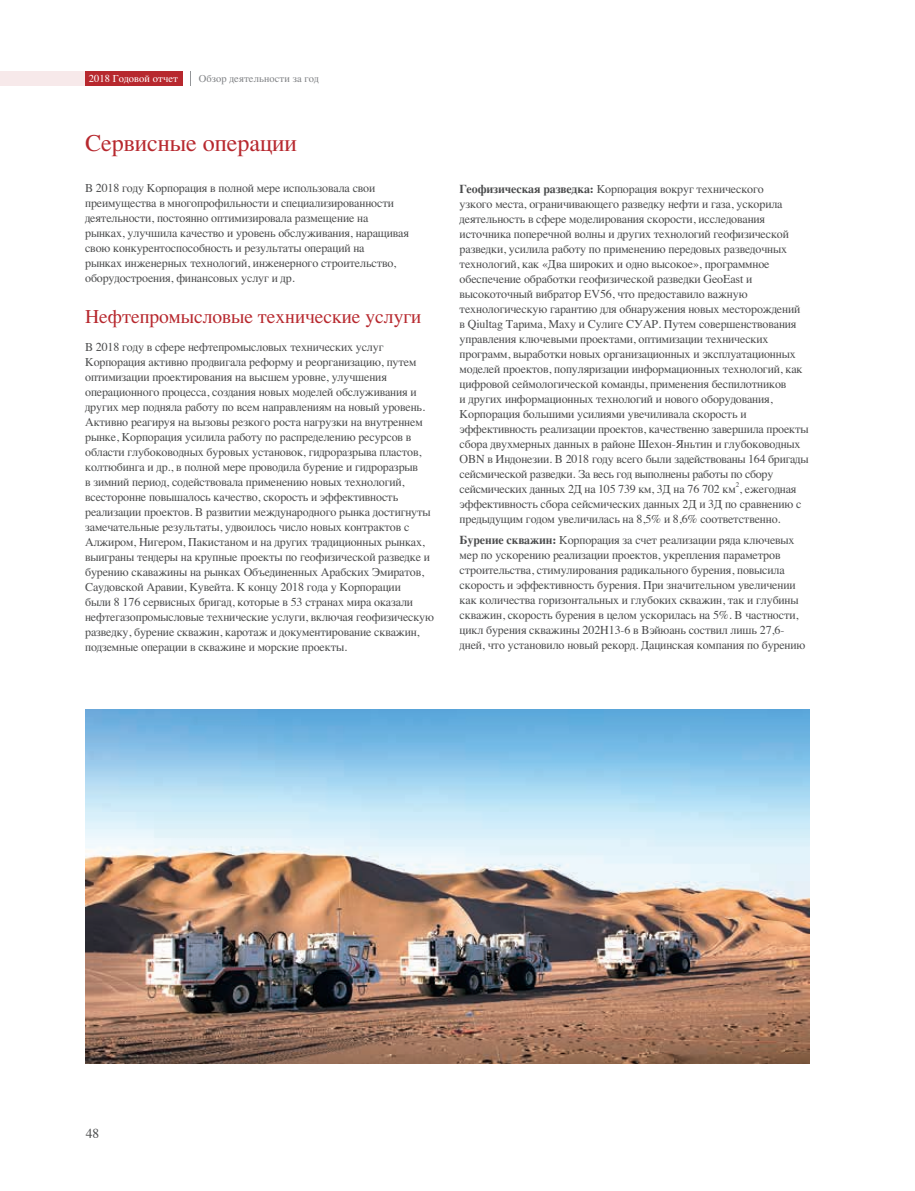
<style>
.page{position:relative;width:915px;height:1191px;background:#fff}
.page>*{position:absolute;margin:0;border:0;box-sizing:border-box;transform-origin:0 0}
.t1{font:24px "Times";color:#b7282e}
.t2{font:19.5px "Times";color:#b7282e}
.t3{font:13.5px "Times";color:#4b4c4d}
.t4{font:12px/15px "Times";letter-spacing:-.01em;color:#4b4c4d}
.t5{font:10.5px "Times";letter-spacing:.01em;color:#808285}
.t6{font:10.5px "Times";letter-spacing:.01em;color:#fff}
.t7{font:7.05px "Times";color:#4b4c4d}
.s1{font-weight:700}
</style>
<div class="page">
<img style="left:85px;top:710px;width:724px;height:353px">
<div style="left:85px;top:71px;width:98px;height:15px;background:#b7282e"></div>
<svg style="left:190px;top:71px;width:1px;height:15px"></svg>
<div style="left:0;top:71px;width:85px;height:15px;background:#f7e9ea"></div>
<p class="t6" style="left:89px;top:69px;width:91px">2018 Годовой отчет</p>
<p class="t5" style="left:199px;top:68px;width:122px">Обзор деятельности за год</p>
<h1 class="t1" style="left:85px;top:120px;width:213px">Сервисные операции</h1>
<p class="t4" style="left:85px;top:180px;width:325px">В 2018 году Корпорация в полной мере использовала свои преимущества в многопрофильности и специализированности деятельности, постоянно оптимизировала размещение на рынках, улучшила качество и уровень обслуживания, наращивая свою конкурентоспособность и результаты операций на<br>рынках инженерных технологий, инженерного строительство, оборудостроения, финансовых услуг и др.</p>
<h2 class="t2" style="left:85px;top:298px;width:337px">Нефтепромысловые технические услуги</h2>
<p class="t4" style="left:85px;top:338px;width:350px">В 2018 году в сфере нефтепромысловых технических услуг Корпорация активно продвигала реформу и реорганизацию, путем оптимизации проектирования на высшем уровне, улучшения операционного процесса, создания новых моделей обслуживания и других мер подняла работу по всем направлениям на новый уровень.<br>Активно реагируя на вызовы резкого роста нагрузки на внутреннем рынке, Корпорация усилила работу по распределению ресурсов в области глубоководных буровых установок, гидроразрыва пластов, колтюбинга и др., в полной мере проводила бурение и гидроразрыв<br>в зимний период, содействовала применению новых технологий, всесторонне повышалось качество, скорость и эффективность реализации проектов. В развитии международного рынка достигнуты замечательные результаты, удвоилось число новых контрактов с Алжиром, Нигером, Пакистаном и на других традиционных рынках, выиграны тендеры на крупные проекты по геофизической разведке и бурению скаважины на рынках Объединенных Арабских Эмиратов, Саудовской Аравии, Кувейта. К концу 2018 года у Корпорации<br>были 8 176 сервисных бригад, которые в 53 странах мира оказали нефтегазопромысловые технические услуги, включая геофизическую разведку, бурение скважин, каротаж и документирование скважин, подземные операции в скважине и морские проекты.</p>
<p class="t4" style="left:459px;top:180px;width:350px"><span class="s1">Геофизическая разведка:</span> Корпорация вокруг технического<br>узкого места, ограничивающего разведку нефти и газа, ускорила деятельность в сфере моделирования скорости, исследования источника поперечной волны и других технологий геофизической разведки, усилила работу по применению передовых разведочных технологий, как «Два широких и одно высокое», программное обеспечение обработки геофизической разведки GeoEast и высокоточный вибратор EV56, что предоставило важную технологическую гарантию для обнаружения новых месторождений в Qiultag Тарима, Маху и Сулиге СУАР. Путем совершенствования управления ключевыми проектами, оптимизации технических программ, выработки новых организационных и эксплуатационных моделей проектов, популяризации информационных технологий, как цифровой сеймологической команды, применения беспилотников<br>и других информационных технологий и нового оборудования, Корпорация большими усилиями увечиливала скорость и эффективность реализации проектов, качественно завершила проекты сбора двухмерных данных в районе Шехон-Яньтин и глубоководных OBN в Индонезии. В 2018 году всего были задействованы 164 бригады сейсмической разведки. За весь год выполнены работы по сбору сейсмических данных 2Д на 105 739 км, 3Д на 76 702 км , ежегодная</p>
<p class="t7" style="left:735px;top:478px;width:5px">2</p>
<p class="t4" style="left:459px;top:495px;width:343px">эффективность сбора сейсмических данных 2Д и 3Д по сравнению с предыдущим годом увеличилась на 8,5% и 8,6% соответственно.</p>
<p class="t4" style="left:459px;top:531px;width:347px"><span class="s1">Бурение скважин:</span> Корпорация за счет реализации ряда ключевых мер по ускорению реализации проектов, укрепления параметров строительства, стимулирования радикального бурения, повысила скорость и эффективность бурения. При значительном увеличении как количества горизонтальных и глубоких скважин, так и глубины скважин, скорость бурения в целом ускорилась на 5%. В частности, цикл бурения скважины 202H13-6 в Вэйюань соствил лишь 27,6- дней, что установило новый рекорд. Дацинская компания по бурению</p>
<p class="t3" style="left:86px;top:1121px;width:15px">48</p>
</div>
